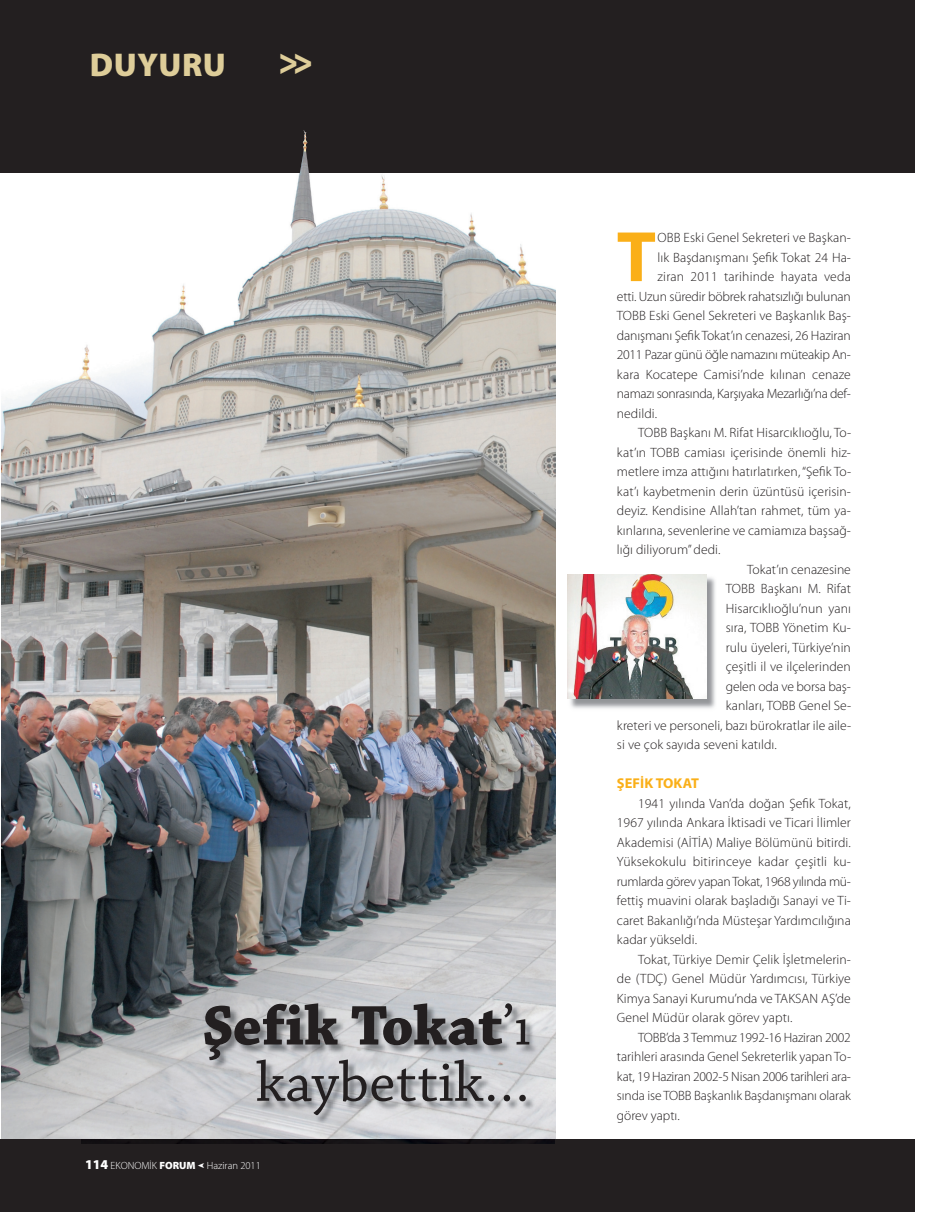
<style>
.page{position:relative;width:936px;height:1212px;background:#fff}
.page>*{position:absolute;margin:0;border:0;box-sizing:border-box;transform-origin:0 0}
.t1{font:700 72px "Myriad Pro";color:#faaf18}
.t2{font:58.95px/56.2px "Chaparral Pro";letter-spacing:.005em;color:#231f20;text-align:right}
.t3{font:900 semi-expanded 38.25px "Myriad Pro";color:#decd99;scale:.85 1}
.t4{font:900 33px "Myriad Pro";letter-spacing:.015em;color:#decd99}
.t5{font:700 14.25px "Myriad Pro";letter-spacing:.005em;color:#faaf18}
.t6{font:300 13.5px/19.5px "Myriad Pro";letter-spacing:.005em;color:#231f20;text-align:justify}
.t7{font:300 13.5px "Myriad Pro";letter-spacing:-.025em;color:#231f20}
.t8{font:300 13.5px "Myriad Pro";letter-spacing:-.02em;color:#231f20}
.t9{font:300 10.5px "Myriad Pro";color:#fff}
.s1{font-weight:700}
.s2{font-weight:900;font-size:13.5px}
.s3{font-weight:900}
</style>
<div class="page">
<img style="left:2px;top:172px;width:553px;height:968px">
<div style="left:0;top:1140px;width:914px;height:72px;background:#231f20"></div>
<div style="left:0;top:0;width:914px;height:172px;background:#231f20"></div>
<img style="left:82px;top:994px;width:501px;height:150px">
<img style="left:567px;top:574px;width:148px;height:135px">
<img style="left:567px;top:574px;width:139px;height:124px">
<img style="left:299px;top:130px;width:10px;height:46px">
<h3 class="t4" style="left:90px;top:45px;width:137px">DUYURU</h3>
<h3 class="t3" style="left:279px;top:39px;width:42px">&gt;&gt;</h3>
<h2 class="t2" style="left:202px;top:996px;width:329px"><span class="s1">Şefik Tokat</span>’ı kaybettik…</h2>
<p class="t9" style="left:85px;top:1161px;width:177px"><span class="s2">114</span> EKONOMİK <span class="s3">FORUM</span> ● Haziran 2011</p>
<h1 class="t1" style="left:616px;top:214px;width:41px">T</h1>
<p class="t6" style="left:657px;top:229px;width:195px">OBB Eski Genel Sekreteri ve Başkan-</p>
<p class="t6" style="left:657px;top:248px;width:195px">lık Başdanışmanı Şefik Tokat 24 Ha-</p>
<p class="t6" style="left:657px;top:268px;width:195px">ziran 2011 tarihinde hayata veda</p>
<p class="t6" style="left:617px;top:287px;width:235px">etti. Uzun süredir böbrek rahatsızlığı bulunan</p>
<p class="t6" style="left:617px;top:307px;width:235px">TOBB Eski Genel Sekreteri ve Başkanlık Baş-</p>
<p class="t6" style="left:617px;top:326px;width:235px">danışmanı Şefik Tokat’ın cenazesi, 26 Haziran</p>
<p class="t8" style="left:617px;top:349px;width:235px">2011 Pazar günü öğle namazını müteakip An-</p>
<p class="t6" style="left:617px;top:365px;width:235px">kara Kocatepe Camisi’nde kılınan cenaze</p>
<p class="t7" style="left:617px;top:388px;width:235px">namazı sonrasında, Karşıyaka Mezarlığı’na def-</p>
<p class="t6" style="left:617px;top:404px;width:42px">nedildi.</p>
<p class="t6" style="left:638px;top:424px;width:214px">TOBB Başkanı M. Rifat Hisarcıklıoğlu, To-</p>
<p class="t6" style="left:617px;top:443px;width:235px">kat’ın TOBB camiası içerisinde önemli hiz-</p>
<p class="t6" style="left:617px;top:463px;width:236px">metlere imza attığını hatırlatırken, “Şefik To-</p>
<p class="t6" style="left:617px;top:482px;width:235px">kat’ı kaybetmenin derin üzüntüsü içerisin-</p>
<p class="t6" style="left:617px;top:502px;width:235px">deyiz. Kendisine Allah’tan rahmet, tüm ya-</p>
<p class="t6" style="left:617px;top:521px;width:235px">kınlarına, sevenlerine ve camiamıza başsağ-</p>
<p class="t6" style="left:617px;top:541px;width:105px">lığı diliyorum” dedi.</p>
<p class="t6" style="left:747px;top:560px;width:105px">Tokat’ın cenazesine</p>
<p class="t6" style="left:725px;top:580px;width:127px">TOBB Başkanı M. Rifat</p>
<p class="t6" style="left:725px;top:599px;width:127px">Hisarcıklıoğlu’nun yanı</p>
<p class="t6" style="left:725px;top:619px;width:127px">sıra, TOBB Yönetim Ku-</p>
<p class="t6" style="left:725px;top:638px;width:127px">rulu üyeleri, Türkiye’nin</p>
<p class="t6" style="left:725px;top:658px;width:127px">çeşitli il ve ilçelerinden</p>
<p class="t6" style="left:725px;top:677px;width:127px">gelen oda ve borsa baş-</p>
<p class="t6" style="left:725px;top:697px;width:127px">kanları, TOBB Genel Se-</p>
<p class="t6" style="left:617px;top:716px;width:236px">kreteri ve personeli, bazı bürokratlar ile aile-</p>
<p class="t6" style="left:617px;top:736px;width:161px">si ve çok sayıda seveni katıldı.</p>
<p class="t5" style="left:617px;top:775px;width:83px">ŞEFİK TOKAT</p>
<p class="t6" style="left:617px;top:794px;width:235px;text-indent:21px">1941 yılında Van’da doğan Şefik Tokat, 1967 yılında Ankara İktisadi ve Ticari İlimler Akademisi (AİTİA) Maliye Bölümünü bitirdi.<br>Yüksekokulu bitirinceye kadar çeşitli ku&shy;rumlarda görev yapan Tokat, 1968 yılında mü&shy;fettiş muavini olarak başladığı Sanayi ve Ti&shy;caret Bakanlığı’nda Müsteşar Yardımcılığına kadar yükseldi.</p>
<p class="t6" style="left:617px;top:950px;width:235px;text-indent:21px">Tokat, Türkiye Demir Çelik İşletmelerin&shy;de (TDÇ) Genel Müdür Yardımcısı, Türkiye Kimya Sanayi Kurumu’nda ve TAKSAN AŞ’de Genel Müdür olarak görev yaptı.</p>
<p class="t6" style="left:617px;top:1028px;width:235px;text-indent:21px">TOBB’da 3 Temmuz 1992-16 Haziran 2002 tarihleri arasında Genel Sekreterlik yapan To&shy;kat, 19 Haziran 2002-5 Nisan 2006 tarihleri ara&shy;sında ise TOBB Başkanlık Başdanışmanı olarak görev yaptı.</p>
</div>
